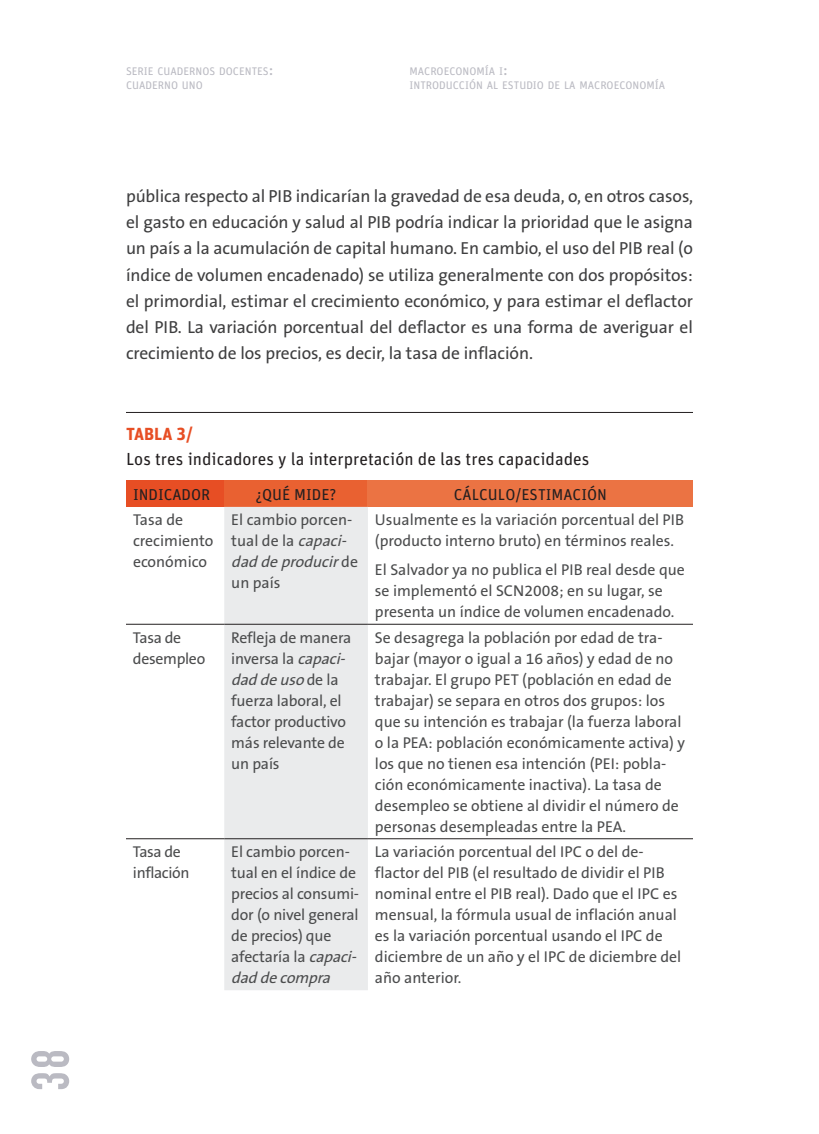
<style>
.page{position:relative;width:819px;height:1134px;background:#fff}
.page>*{position:absolute;margin:0;border:0;box-sizing:border-box;transform-origin:0 0}
.t1{font:52.5px "DIN Engschrift Std";color:#babac2}
.t2{font:17.5px/26.2px "The Sans B5 Plain";letter-spacing:-.005em;color:#3e3e3f;text-align:justify}
.t3{font:17.5px "FF Unit Pro";color:#231f20}
.t4{font:700 17.5px "FF Unit Pro";color:#e74e24}
.t5{font:15.75px/21px "The Sans B5 Plain";color:#4b4c4d}
.t6{font:15.75px "FF Unit Pro";color:#231f20}
.t7{font:15.75px/21px "The Sans B5 Plain";letter-spacing:-.02em;color:#4b4c4d}
.t8{font:15.75px/21px "The Sans B5 Plain";letter-spacing:-.025em;color:#4b4c4d}
.t9{font:11.03px/14px "FF Unit Pro";color:#babac2}
.s1{font-size:15.75px}
.s2{font-style:italic}
</style>
<div class="page">
<div style="left:126px;top:480px;width:98px;height:27px;background:#e74e24"></div>
<div style="left:224px;top:480px;width:144px;height:27px;background:#e96131"></div>
<div style="left:368px;top:480px;width:325px;height:27px;background:#eb7343"></div>
<div style="left:224px;top:507px;width:144px;height:483px;background:#eaebec"></div>
<hr style="left:126px;top:624px;width:98px;height:1px;background:#231f20">
<hr style="left:224px;top:624px;width:144px;height:1px;background:#231f20">
<hr style="left:368px;top:624px;width:325px;height:1px;background:#231f20">
<hr style="left:126px;top:838px;width:98px;height:1px;background:#231f20">
<hr style="left:224px;top:838px;width:144px;height:1px;background:#231f20">
<hr style="left:368px;top:838px;width:325px;height:1px;background:#231f20">
<hr style="left:126px;top:412px;width:567px;height:1px;background:#231f20">
<h1 class="t1" style="left:20px;top:1091px;width:43px;rotate:-90deg">38</h1>
<p class="t9" style="left:126px;top:64px;width:149px">SERIE CUADERNOS DOCENTES<span class="s1">:<br></span>CUADERNO UNO</p>
<p class="t9" style="left:410px;top:64px;width:257px">MACROECONOMÍA I<span class="s1">:<br></span>INTRODUCCIÓN AL ESTUDIO DE LA MACROECONOMÍA</p>
<p class="t2" style="left:126px;top:183px;width:569px">pública respecto al PIB indicarían la gravedad de esa deuda, o, en otros casos, el gasto en educación y salud al PIB podría indicar la prioridad que le asigna un país a la acumulación de capital humano. En cambio, el uso del PIB real (o índice de volumen encadenado) se utiliza generalmente con dos propósitos: el primordial, estimar el crecimiento económico, y para estimar el deflactor del PIB. La variación porcentual del deflactor es una forma de averiguar el crecimiento de los precios, es decir, la tasa de inflación.</p>
<p class="t4" style="left:126px;top:421px;width:68px">Tabla 3/</p>
<p class="t3" style="left:126px;top:446px;width:465px">Los tres indicadores y la interpretación de las tres capacidades</p>
<p class="t6" style="left:133px;top:483px;width:16px">Indicad</p>
<p class="t6" style="left:191px;top:483px;width:21px">or</p>
<p class="t6" style="left:256px;top:483px;width:48px">¿Qué mide</p>
<p class="t6" style="left:330px;top:483px;width:8px">?</p>
<p class="t6" style="left:454px;top:483px;width:101px">Cálculo/estimaci</p>
<p class="t6" style="left:587px;top:483px;width:18px">ón</p>
<p class="t5" style="left:133px;top:510px;width:82px">Tasa de crecimiento económico</p>
<p class="t5" style="left:231px;top:510px;width:128px">El cambio porcen&shy;t u a l d e l a <span class="s2">capaci&shy;dad de producir</span>d e un país</p>
<p class="t5" style="left:375px;top:510px;width:311px">Usualmente es la variación porcentual del PIB (producto interno bruto) en términos reales.</p>
<p class="t5" style="left:375px;top:560px;width:311px">El Salvador ya no publica el PIB real desde que se implementó el SCN2008; en su lugar, se presenta un índice de volumen encadenado.</p>
<p class="t7" style="left:133px;top:627px;width:74px">Tasa de desempleo</p>
<p class="t5" style="left:231px;top:627px;width:122px">Refleja de manera inversa la <span class="s2">capaci&shy;dad de uso</span> d e l a fuerza laboral, el factor productivo más relevante de un país</p>
<p class="t5" style="left:375px;top:628px;width:312px">Se desagrega la población por edad de tra&shy;bajar (mayor o igual a 16 años) y edad de no trabajar. El grupo PET (población en edad de trabajar) se separa en otros dos grupos: los que su intención es trabajar (la fuerza laboral o la PEA: población económicamente activa) y los que no tienen esa intención (PEI: pobla&shy;ción económicamente inactiva). La tasa de desempleo se obtiene al dividir el número de personas desempleadas entre la PEA.</p>
<p class="t8" style="left:133px;top:842px;width:58px">Tasa de inflación</p>
<p class="t5" style="left:231px;top:842px;width:130px">El cambio porcen&shy;tual en el índice de precios al consumi&shy;dor (o nivel general de precios) que afectaría la <span class="s2">capaci&shy;dad de compra</span></p>
<p class="t5" style="left:375px;top:842px;width:308px">La variación porcentual del IPC o del de&shy;flactor del PIB (el resultado de dividir el PIB nominal entre el PIB real). Dado que el IPC es mensual, la fórmula usual de inflación anual es la variación porcentual usando el IPC de diciembre de un año y el IPC de diciembre del año anterior.</p>
</div>
